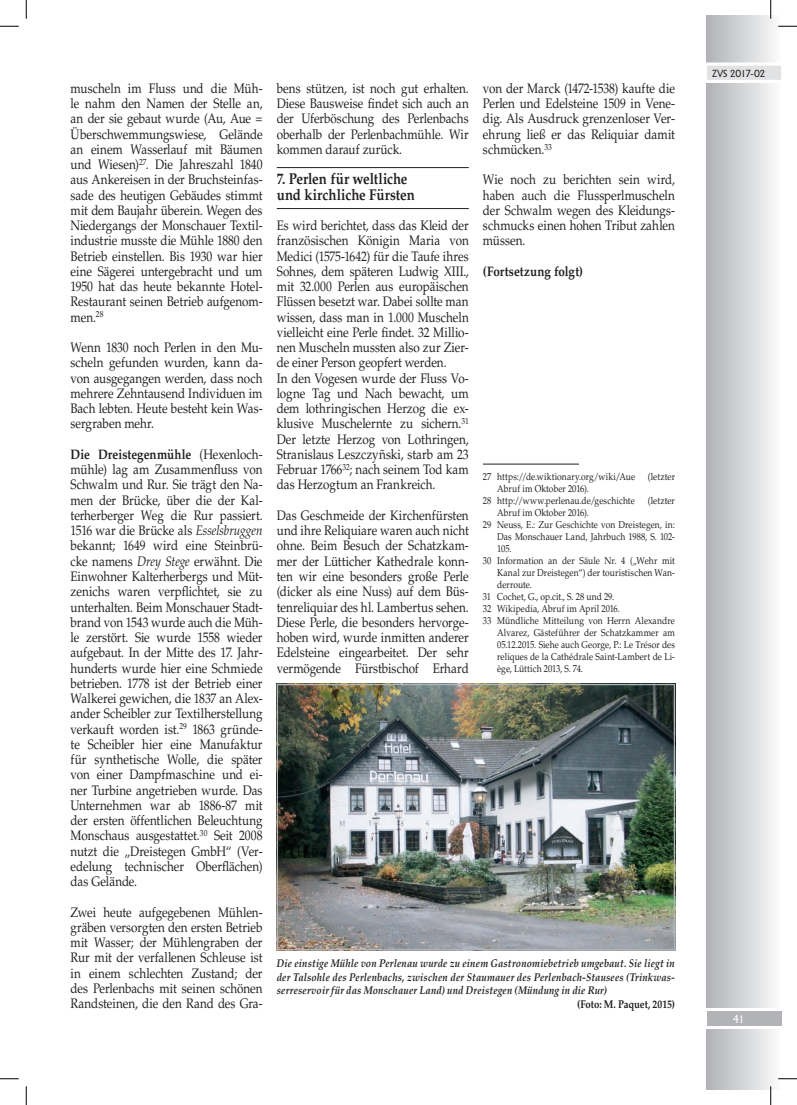
<style>
.page{position:relative;width:797px;height:1105px;background:#fff}
.page>*{position:absolute;margin:0;border:0;box-sizing:border-box;transform-origin:0 0}
.t1{font:700 15.62px/15.2px "Palatino LT Std";color:#231f20;scale:.85 1}
.t2{font:13.75px/15.2px "Palatino LT Std";letter-spacing:-.005em;color:#231f20;text-align:justify;scale:.85 1}
.t3{font:700 13.75px "Palatino LT Std";letter-spacing:.01em;color:#231f20;scale:.85 1}
.t4{font:italic 700 11.25px/13.5px "Palatino LT Std";letter-spacing:.015em;color:#231f20;text-align:justify;scale:.85 1}
.t5{font:700 11.25px "Palatino LT Std";color:#231f20;scale:.85 1}
.t6{font:11.25px "Adelon";color:#fff}
.t7{font:10px/12px "Palatino LT Std";letter-spacing:.01em;color:#231f20;scale:.85 1}
.t8{font:10px "Adelon";letter-spacing:-.025em;color:#231f20}
.s1{font-weight:700}
.s2{font-style:italic}
</style>
<div class="page">
<div style="left:707px;top:16px;width:74px;height:992px;background:linear-gradient(to right,#b1b2b5,#fafafb)"></div>
<div style="left:707px;top:1029px;width:74px;height:60px;background:linear-gradient(to right,#b1b2b6,#fafafb)"></div>
<hr style="left:277px;top:167px;width:192px;height:1px;background:#231f20">
<hr style="left:277px;top:208px;width:192px;height:1px;background:#231f20">
<img style="left:279px;top:686px;width:394px;height:262px">
<div style="left:277px;top:684px;width:398px;height:266px;border:1px solid #b2b3b7"></div>
<hr style="left:483px;top:464px;width:96px;height:1px;background:#231f20">
<div style="left:707px;top:1011px;width:74px;height:14px;background:#b2b3b7"></div>
<svg style="left:706px;top:61px;width:75px;height:24px"></svg>
<svg style="left:0;top:25px;width:19px;height:2px"></svg>
<svg style="left:778px;top:25px;width:19px;height:2px"></svg>
<svg style="left:0;top:1078px;width:19px;height:1px"></svg>
<svg style="left:778px;top:1078px;width:19px;height:1px"></svg>
<svg style="left:25px;top:0;width:2px;height:19px"></svg>
<svg style="left:25px;top:1086px;width:2px;height:19px"></svg>
<svg style="left:770px;top:0;width:1px;height:19px"></svg>
<svg style="left:770px;top:1086px;width:1px;height:19px"></svg>
<p class="t2" style="left:71px;top:81px;width:227px">muscheln im Fluss und die Müh&shy;le nahm den Namen der Stelle an, an der sie gebaut wurde (Au, Aue = Überschwemmungswiese, Gelände an einem Wasserlauf mit Bäumen und Wiesen)<sup>27</sup>. Die Jahreszahl 1840 aus Ankereisen in der Bruchsteinfas&shy;sade des heutigen Gebäudes stimmt mit dem Baujahr überein. Wegen des Niedergangs der Monschauer Textil&shy;industrie musste die Mühle 1880 den Betrieb einstellen. Bis 1930 war hier eine Sägerei untergebracht und um 1950 hat das heute bekannte Hotel-Restaurant seinen Betrieb aufgenom&shy;men.<sup>28</sup></p>
<p class="t2" style="left:71px;top:340px;width:227px">Wenn 1830 noch Perlen in den Mu&shy;scheln gefunden wurden, kann da&shy;von ausgegangen werden, dass noch mehrere Zehntausend Individuen im Bach lebten. Heute besteht kein Was&shy;sergraben mehr.</p>
<p class="t2" style="left:71px;top:447px;width:227px"><span class="s1">Die Dreistegenmühle</span> (Hexenloch&shy;mühle) lag am Zusammenfluss von Schwalm und Rur. Sie trägt den Na&shy;men der Brücke, über die der Kal&shy;terherberger Weg die Rur passiert.<br>1516 war die Brücke als <span class="s2">Esselsbruggen </span>bekannt; 1649 wird eine Steinbrü&shy;cke namens <span class="s2">Drey Stege</span> erwähnt. Die Einwohner Kalterherbergs und Müt&shy;zenichs waren verpflichtet, sie zu unterhalten. Beim Monschauer Stadt&shy;brand von 1543 wurde auch die Müh&shy;le zerstört. Sie wurde 1558 wieder aufgebaut. In der Mitte des 17. Jahr&shy;hunderts wurde hier eine Schmiede betrieben. 1778 ist der Betrieb einer Walkerei gewichen, die 1837 an Alex&shy;ander Scheibler zur Textilherstellung verkauft worden ist.<sup>29</sup> 1863 gründe&shy;te Scheibler hier eine Manufaktur für synthetische Wolle, die später von einer Dampfmaschine und ei&shy;ner Turbine angetrieben wurde. Das Unternehmen war ab 1886-87 mit der ersten öffentlichen Beleuchtung Monschaus ausgestattet.<sup>30</sup> Seit 2008 nutzt die „Dreistegen GmbH“ (Ver&shy;edelung technischer Oberflächen) das Gelände.</p>
<p class="t2" style="left:71px;top:904px;width:227px">Zwei heute aufgegebenen Mühlen&shy;gräben versorgten den ersten Betrieb mit Wasser; der Mühlengraben der Rur mit der verfallenen Schleuse ist in einem schlechten Zustand; der des Perlenbachs mit seinen schönen Randsteinen, die den Rand des Gra-</p>
<p class="t2" style="left:277px;top:81px;width:227px">bens stützen, ist noch gut erhalten.<br>Diese Bausweise findet sich auch an der Uferböschung des Perlenbachs oberhalb der Perlenbachmühle. Wir kommen darauf zurück.</p>
<p class="t1" style="left:277px;top:172px;width:164px">7. Perlen für weltliche und kirchliche Fürsten</p>
<p class="t2" style="left:277px;top:218px;width:227px;text-align:left">Es wird berichtet, dass das Kleid der französischen Königin Maria von Medici (1575-1642) für die Taufe ihres Sohnes, dem späteren Ludwig XIII., mit 32.000 Perlen aus europäischen Flüssen besetzt war. Dabei sollte man wissen, dass man in 1.000 Muscheln vielleicht eine Perle findet. 32 Millio&shy;nen Muscheln mussten also zur Zier&shy;de einer Person geopfert werden.<br>In den Vogesen wurde der Fluss Vo&shy;logne Tag und Nach bewacht, um dem lothringischen Herzog die ex&shy;klusive Muschelernte zu sichern.<sup>31<br></sup>Der letzte Herzog von Lothringen, Stranislaus Leszczyñski, starb am 23<br>Februar 1766<sup>32</sup>; nach seinem Tod kam das Herzogtum an Frankreich.</p>
<p class="t2" style="left:277px;top:508px;width:227px">Das Geschmeide der Kirchenfürsten und ihre Reliquiare waren auch nicht ohne. Beim Besuch der Schatzkam&shy;mer der Lütticher Kathedrale konn&shy;ten wir eine besonders große Perle (dicker als eine Nuss) auf dem Büs&shy;tenreliquiar des hl. Lambertus sehen.<br>Diese Perle, die besonders hervorge&shy;hoben wird, wurde inmitten anderer Edelsteine eingearbeitet. Der sehr vermögende Fürstbischof Erhard</p>
<p class="t2" style="left:483px;top:81px;width:227px">von der Marck (1472-1538) kaufte die Perlen und Edelsteine 1509 in Vene&shy;dig. Als Ausdruck grenzenloser Ver&shy;ehrung ließ er das Reliquiar damit schmücken.<sup>33</sup></p>
<p class="t2" style="left:483px;top:172px;width:227px">Wie noch zu berichten sein wird, haben auch die Flussperlmuscheln der Schwalm wegen des Kleidungs&shy;schmucks einen hohen Tribut zahlen müssen.</p>
<p class="t3" style="left:483px;top:263px;width:119px">(Fortsetzung folgt)</p>
<p class="t7" style="left:483px;top:471px;width:180px">27 https://de.wiktionary.org/wiki/Aue</p>
<p class="t7" style="left:647px;top:471px;width:34px">(letzter</p>
<p class="t7" style="left:483px;top:483px;width:180px;text-indent:14px">Abruf im Oktober 2016).<br>28 http://www.perlenau.de/geschichte</p>
<p class="t7" style="left:647px;top:495px;width:34px">(letzter</p>
<p class="t7" style="left:497px;top:507px;width:109px">Abruf im Oktober 2016).</p>
<p class="t7" style="left:483px;top:519px;width:227px">29 Neuss, E.: Zur Geschichte von Dreistegen, in:</p>
<p class="t7" style="left:497px;top:531px;width:211px">Das Monschauer Land, Jahrbuch 1988, S. 102-</p>
<p class="t7" style="left:497px;top:543px;width:18px">105.</p>
<p class="t7" style="left:483px;top:555px;width:227px">30 Information an der Säule Nr. 4 („Wehr mit</p>
<p class="t7" style="left:497px;top:567px;width:211px">Kanal zur Dreistegen“) der touristischen Wan-</p>
<p class="t7" style="left:497px;top:579px;width:43px">derroute.</p>
<p class="t7" style="left:483px;top:591px;width:156px">31 Cochet, G., op.cit., S. 28 und 29.</p>
<p class="t7" style="left:483px;top:603px;width:163px">32 Wikipedia, Abruf im April 2016.</p>
<p class="t7" style="left:483px;top:615px;width:227px">33 Mündliche Mitteilung von Herrn Alexandre</p>
<p class="t7" style="left:497px;top:627px;width:211px">Alvarez, Gästeführer der Schatzkammer am</p>
<p class="t7" style="left:497px;top:639px;width:211px">05.12.2015. Siehe auch George, P.: Le Trésor des</p>
<p class="t7" style="left:497px;top:651px;width:211px">reliques de la Cathédrale Saint-Lambert de Li-</p>
<p class="t7" style="left:497px;top:663px;width:102px">ège, Lüttich 2013, S. 74.</p>
<p class="t4" style="left:277px;top:957px;width:470px">Die einstige Mühle von Perlenau wurde zu einem Gastronomiebetrieb umgebaut. Sie liegt in der Talsohle des Perlenbachs, zwischen der Staumauer des Perlenbach-Stausees (Trinkwas&shy;serreservoir für das Monschauer Land) und Dreistegen (Mündung in die Rur)</p>
<p class="t5" style="left:577px;top:997px;width:117px">(Foto: M. Paquet, 2015)</p>
<p class="t8" style="left:712px;top:67px;width:55px">ZVS 2017-02</p>
<p class="t6" style="left:732px;top:1012px;width:14px">41</p>
</div>
